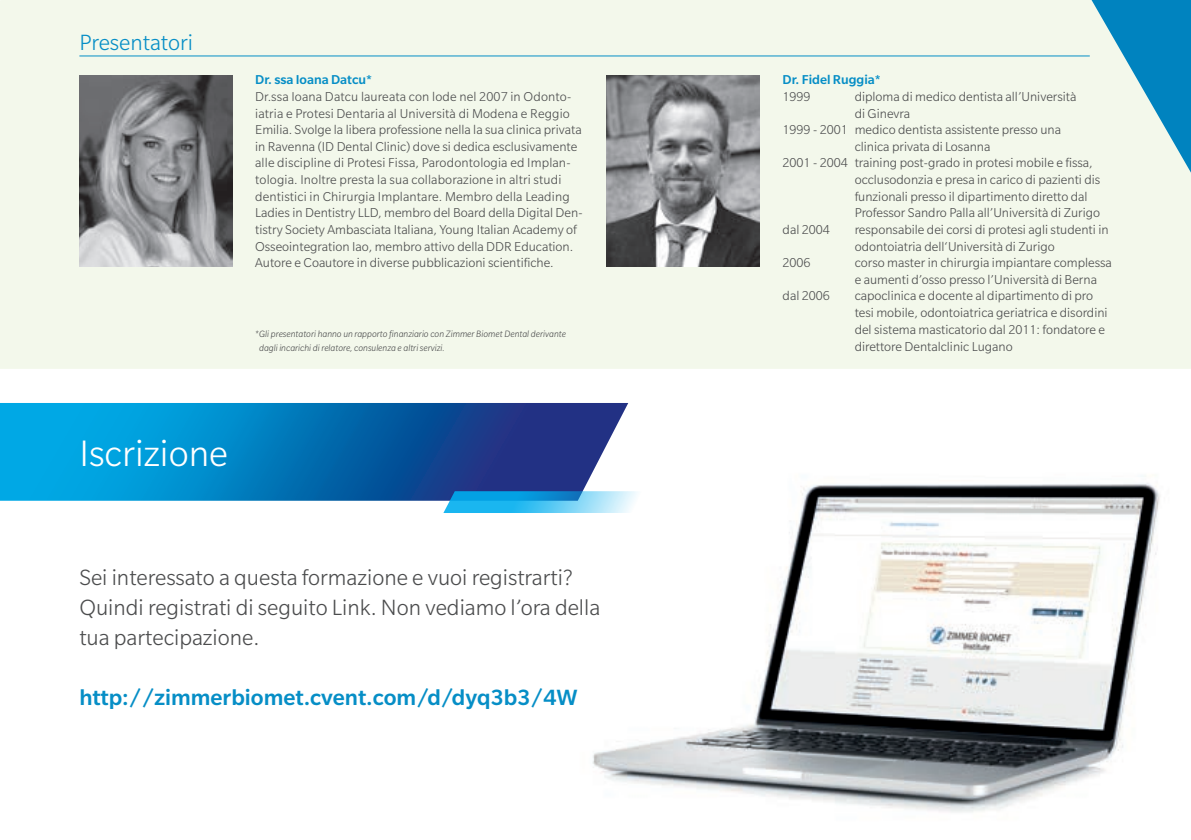
<style>
.page{position:relative;width:1191px;height:840px;background:#fff}
.page>*{position:absolute;margin:0;border:0;box-sizing:border-box;transform-origin:0 0}
.t1{font:300 40px "Slate Pro";color:#fff}
.t2{font:300 24px/30px "Slate Pro";color:#4b4c4d}
.t3{font:500 24px "Slate Pro";color:#068ec6}
.t4{font:300 24px "Slate Pro";color:#068ec6}
.t5{font:300 14px/16.6px "Slate Pro";color:#4b4c4d}
.t6{font:500 14px "Slate Pro";color:#068ec6}
.t7{font:italic 300 10px/14px "Slate Pro";color:#4b4c4d}
</style>
<div class="page">
<img style="left:558px;top:476px;width:602px;height:336px">
<div style="left:0;top:0;width:1191px;height:369px;background:#f3f8eb"></div>
<svg style="left:0;top:403px;width:628px;height:97px;background:#1074b7"></svg>
<svg style="left:443px;top:491px;width:278px;height:21px"></svg>
<svg style="left:1091px;top:0;width:100px;height:173px;background:#7ebfd5"></svg>
<hr style="left:79px;top:55px;width:1010px;height:1px;background:#068ec6">
<img style="left:607px;top:75px;width:153px;height:191px">
<img style="left:79px;top:76px;width:153px;height:190px">
<h2 class="t4" style="left:79px;top:30px;width:115px">Presentatori</h2>
<p class="t6" style="left:255px;top:72px;width:118px">Dr. ssa Ioana Datcu*</p>
<p class="t5" style="left:255px;top:88px;width:329px">Dr.ssa Ioana Datcu laureata con lode nel 2007 in Odonto&shy;iatria e Protesi Dentaria al Università di Modena e Reggio Emilia. Svolge la libera professione nella la sua clinica privata in Ravenna (ID Dental Clinic) dove si dedica esclusivamente alle discipline di Protesi Fissa, Parodontologia ed Implan&shy;tologia. Inoltre presta la sua collaborazione in altri studi dentistici in Chirurgia Implantare. Membro della Leading Ladies in Dentistry LLD, membro del Board della Digital Den&shy;tistry Society Ambasciata Italiana, Young Italian Academy of Osseointegration Iao, membro attivo della DDR Education.<br>Autore e Coautore in diverse pubblicazioni scientifiche.</p>
<p class="t7" style="left:259px;top:326px;width:308px;text-indent:-4px">*Gli presentatori hanno un rapporto finanziario con Zimmer Biomet Dental derivante dagli incarichi di relatore, consulenza e altri servizi.</p>
<h1 class="t1" style="left:79px;top:432px;width:150px">Iscrizione</h1>
<h2 class="t2" style="left:79px;top:562px;width:522px">Sei interessato a questa formazione e vuoi registrarti?<br>Quindi registrati di seguito Link. Non vediamo l’ora della tua partecipazione.</h2>
<h2 class="t3" style="left:79px;top:684px;width:500px">http://zimmerbiomet.cvent.com/d/dyq3b3/4W</h2>
<p class="t6" style="left:782px;top:72px;width:100px">Dr. Fidel Ruggia*</p>
<p class="t5" style="left:782px;top:88px;width:29px">1999</p>
<p class="t5" style="left:854px;top:88px;width:223px">diploma di medico dentista all’Università</p>
<p class="t5" style="left:854px;top:105px;width:57px">di Ginevra</p>
<p class="t5" style="left:782px;top:121px;width:280px">1999 - 2001 medico dentista assistente presso una</p>
<p class="t5" style="left:854px;top:138px;width:137px">clinica privata di Losanna</p>
<p class="t5" style="left:782px;top:154px;width:311px">2001 - 2004 training post-grado in protesi mobile e fissa,</p>
<p class="t5" style="left:854px;top:171px;width:247px">occlusodonzia e presa in carico di pazienti dis</p>
<p class="t5" style="left:854px;top:188px;width:234px">funzionali presso il dipartimento diretto dal</p>
<p class="t5" style="left:854px;top:204px;width:247px">Professor Sandro Palla all’Università di Zurigo</p>
<p class="t5" style="left:782px;top:221px;width:49px">dal 2004</p>
<p class="t5" style="left:854px;top:221px;width:255px">responsabile dei corsi di protesi agli studenti in odontoiatria dell‘Università di Zurigo</p>
<p class="t5" style="left:782px;top:254px;width:29px">2006</p>
<p class="t5" style="left:854px;top:254px;width:259px">corso master in chirurgia impiantare complessa e aumenti d’osso presso l’Università di Berna</p>
<p class="t5" style="left:782px;top:287px;width:49px">dal 2006</p>
<p class="t5" style="left:854px;top:287px;width:254px">capoclinica e docente al dipartimento di pro tesi mobile, odontoiatrica geriatrica e disordini del sistema masticatorio dal 2011: fondatore e direttore Dentalclinic Lugano</p>
</div>
